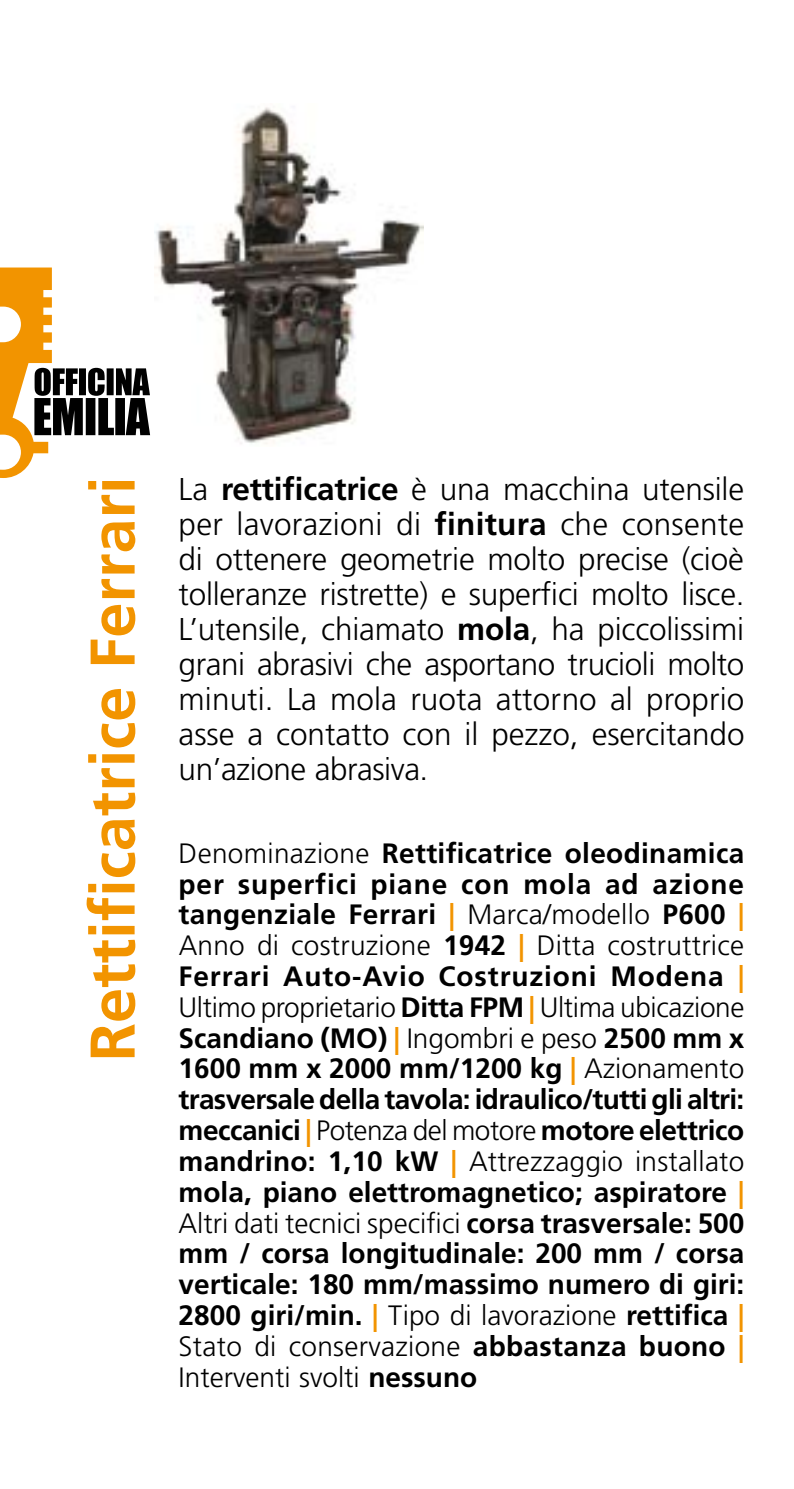
<style>
.page{position:relative;width:794px;height:1489px;background:#fff}
.page>*{position:absolute;margin:0;border:0;box-sizing:border-box;transform-origin:0 0}
.t1{font:700 63px "Frutiger LT Std";color:#f29400}
.t2{font:300 31.5px/35px "Frutiger LT Std";color:#000;text-align:justify}
.t3{font:700 28px/30.8px "Frutiger LT Std";color:#000;text-align:justify}
.s1{font-weight:700}
.s2{font-weight:300}
.s3{color:#f29400}
</style>
<div class="page">
<svg style="left:0;top:267px;width:150px;height:211px"></svg>
<img style="left:155px;top:107px;width:268px;height:337px">
<h1 class="t1" style="left:76px;top:1061px;width:586px;rotate:-90deg">Rettificatrice Ferrari</h1>
<p class="t2" style="left:179px;top:472px;width:567px">La <span class="s1">rettificatrice</span> è una macchina utensile per lavorazioni di <span class="s1">finitura</span> che consente di ottenere geometrie molto precise (cioè tolleranze ristrette) e superfici molto lisce.<br>L’utensile, chiamato <span class="s1">mola</span>, ha piccolissimi grani abrasivi che asportano trucioli molto minuti. La mola ruota attorno al proprio asse a contatto con il pezzo, esercitando un’azione abrasiva.</p>
<p class="t3" style="left:179px;top:837px;width:567px"><span class="s2">Denominazione</span> Rettificatrice oleodinamica per superfici piane con mola ad azione tangenziale Ferrari <span class="s3">|</span> <span class="s2">Marca/modello</span> P600 <span class="s3">| </span><span class="s2">Anno di costruzione</span> 1942 <span class="s3">|</span> <span class="s2">Ditta costruttrice </span>Ferrari Auto-Avio Costruzioni Modena <span class="s3">| </span><span class="s2">Ultimo proprietario</span> Ditta FPM <span class="s3">|</span> <span class="s2">Ultima ubicazione </span>Scandiano (MO) <span class="s3">|</span> <span class="s2">Ingombri e peso</span> 2500 mm x 1600 mm x 2000 mm/1200 kg <span class="s3">|</span> <span class="s2">Azionamento </span>trasversale della tavola: idraulico/tutti gli altri: meccanici <span class="s3">|</span> <span class="s2">Potenza del motore</span> motore elettrico mandrino: 1,10 kW <span class="s3">|</span> <span class="s2">Attrezzaggio installato </span>mola, piano elettromagnetico; aspiratore <span class="s3">| </span><span class="s2">Altri dati tecnici specifici</span> corsa trasversale: 500 mm / corsa longitudinale: 200 mm / corsa verticale: 180 mm/massimo numero di giri:<br>2800 giri/min. <span class="s3">|</span> <span class="s2">Tipo di lavorazione</span> rettifica <span class="s3">| </span><span class="s2">Stato di conservazione</span> abbastanza buono <span class="s3">| </span><span class="s2">Interventi svolti</span> nessuno</p>
</div>
